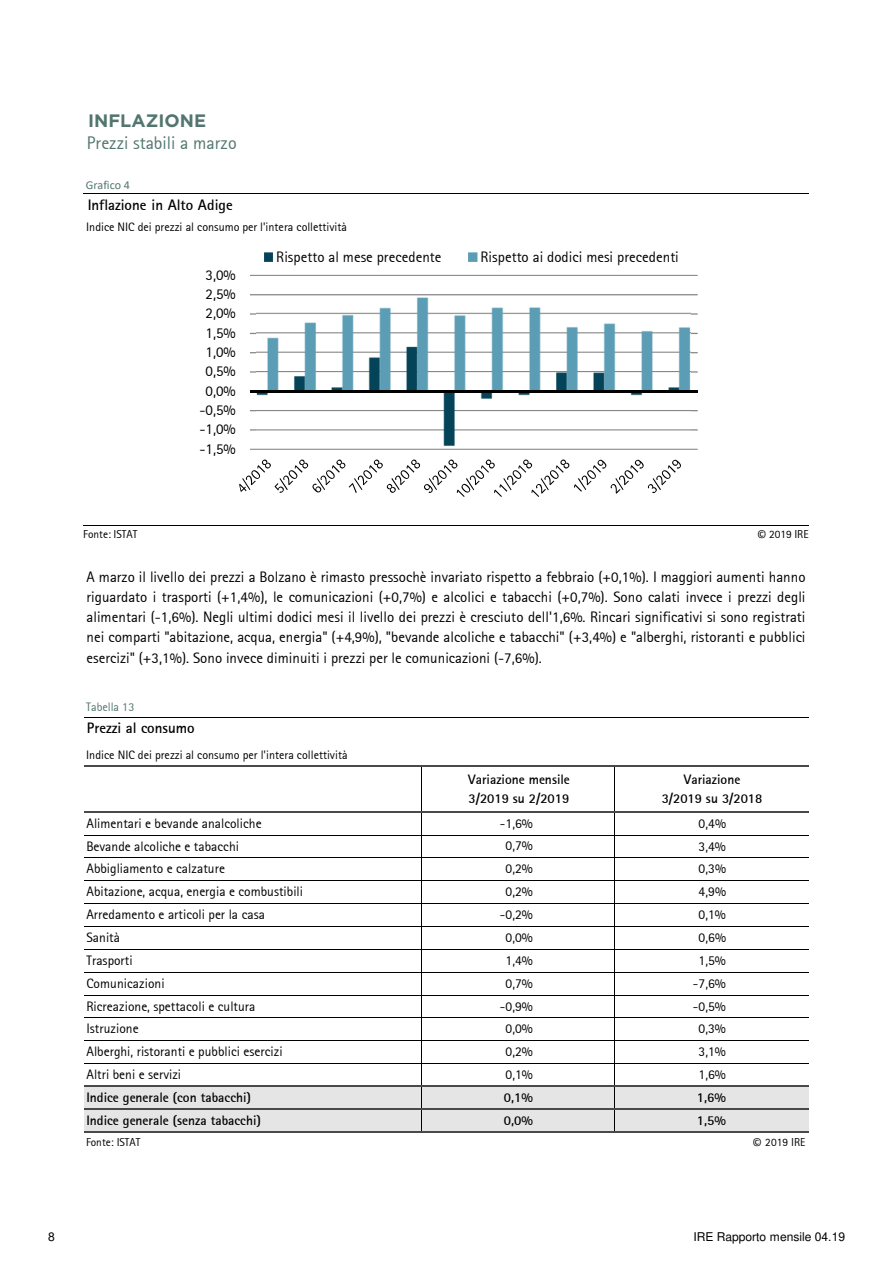
<style>
.page{position:relative;width:893px;height:1263px;background:#fff}
.page>*{position:absolute;margin:0;border:0;box-sizing:border-box;transform-origin:0 0}
.t1{font:18px "Rotis Sans Serif";color:#52766f}
.t2{font:700 18px "Gotham";color:#52766f}
.t3{font:15px/20.1px "Rotis Sans Serif";color:#000;text-align:justify}
.t4{font:700 15px "Rotis Sans Serif";color:#000}
.t5{font:13.5px "Rotis Sans Serif";color:#000}
.t6{font:700 13.5px "Rotis Sans Serif";color:#000}
.t7{font:12px "Rotis Sans Serif";color:#000}
.t8{font:12px "Helvetica";letter-spacing:-.005em;color:#000}
.t9{font:12px "Rotis Sans Serif";color:#52766f}
.t10{font:12px "Calibri";letter-spacing:-.005em;color:#52766f}
.t11{font:11.4px "Rotis Sans Serif";letter-spacing:.005em;color:#000}
.s1{font-family:"Calibri"}
</style>
<div class="page">
<div style="left:84px;top:1086px;width:724px;height:46px;background:#e5e5e5"></div>
<hr style="left:422px;top:767px;width:1px;height:44px;background:#000">
<hr style="left:615px;top:767px;width:1px;height:44px;background:#000">
<hr style="left:422px;top:813px;width:1px;height:273px;background:#000">
<hr style="left:615px;top:813px;width:1px;height:273px;background:#000">
<hr style="left:84px;top:717px;width:724px;height:1px;background:#000">
<hr style="left:84px;top:766px;width:724px;height:1px;background:#494949">
<hr style="left:84px;top:811px;width:724px;height:2px;background:#494949">
<hr style="left:84px;top:835px;width:724px;height:1px;background:#000">
<hr style="left:84px;top:858px;width:724px;height:1px;background:#000">
<hr style="left:84px;top:881px;width:724px;height:1px;background:#000">
<hr style="left:84px;top:904px;width:724px;height:1px;background:#000">
<hr style="left:84px;top:926px;width:724px;height:1px;background:#000">
<hr style="left:84px;top:949px;width:724px;height:1px;background:#000">
<hr style="left:84px;top:972px;width:724px;height:1px;background:#000">
<hr style="left:84px;top:995px;width:724px;height:1px;background:#000">
<hr style="left:84px;top:1018px;width:724px;height:1px;background:#000">
<hr style="left:84px;top:1041px;width:724px;height:1px;background:#000">
<hr style="left:84px;top:1064px;width:724px;height:1px;background:#000">
<hr style="left:84px;top:1086px;width:724px;height:1px;background:#494949">
<hr style="left:84px;top:1109px;width:724px;height:1px;background:#494949">
<hr style="left:84px;top:1131px;width:724px;height:2px;background:#494949">
<hr style="left:250px;top:449px;width:447px;height:1px;background:#868686">
<hr style="left:250px;top:429px;width:447px;height:2px;background:#868686">
<hr style="left:250px;top:410px;width:447px;height:1px;background:#868686">
<hr style="left:250px;top:371px;width:447px;height:2px;background:#868686">
<hr style="left:250px;top:352px;width:447px;height:1px;background:#868686">
<hr style="left:250px;top:333px;width:447px;height:1px;background:#868686">
<hr style="left:250px;top:313px;width:447px;height:2px;background:#868686">
<hr style="left:250px;top:294px;width:447px;height:1px;background:#868686">
<hr style="left:250px;top:275px;width:447px;height:1px;background:#868686">
<img style="left:257px;top:298px;width:433px;height:148px">
<hr style="left:250px;top:390px;width:447px;height:2px;background:#000">
<svg style="left:239px;top:460px;width:442px;height:37px"></svg>
<svg style="left:264px;top:252px;width:9px;height:10px"></svg>
<svg style="left:468px;top:252px;width:9px;height:10px"></svg>
<hr style="left:83px;top:193px;width:725px;height:1px;background:#000">
<hr style="left:83px;top:525px;width:725px;height:1px;background:#000">
<p class="t2" style="left:88px;top:112px;width:120px">INFLAZIONE</p>
<p class="t1" style="left:87px;top:135px;width:151px">Prezzi stabili a marzo</p>
<p class="t10" style="left:86px;top:180px;width:46px">Grafico 4</p>
<p class="t4" style="left:88px;top:198px;width:146px">Inflazione in Alto Adige</p>
<p class="t7" style="left:86px;top:222px;width:262px">Indice NIC dei prezzi al consumo per l'intera collettività</p>
<p class="t11" style="left:83px;top:529px;width:56px">Fonte: ISTAT</p>
<p class="t3" style="left:205px;top:266px;width:32px">3,0%</p>
<p class="t3" style="left:205px;top:285px;width:32px">2,5%</p>
<p class="t3" style="left:205px;top:304px;width:32px">2,0%</p>
<p class="t3" style="left:205px;top:324px;width:32px">1,5%</p>
<p class="t3" style="left:205px;top:343px;width:32px">1,0%</p>
<p class="t3" style="left:205px;top:362px;width:32px">0,5%</p>
<p class="t3" style="left:205px;top:382px;width:32px">0,0%</p>
<p class="t3" style="left:199px;top:401px;width:38px">-0,5%</p>
<p class="t3" style="left:199px;top:420px;width:38px">-1,0%</p>
<p class="t3" style="left:199px;top:439px;width:38px">-1,5%</p>
<p class="t3" style="left:276px;top:248px;width:167px">Rispetto al mese precedente</p>
<p class="t3" style="left:480px;top:248px;width:200px">Rispetto ai dodici mesi precedenti</p>
<p class="t11" style="left:757px;top:529px;width:53px"><span class="s1">©</span> 2019 IRE</p>
<p class="t3" style="left:87px;top:568px;width:720px">A marzo il livello dei prezzi a Bolzano è rimasto pressochè invariato rispetto a febbraio (+0,1%). I maggiori aumenti hanno riguardato i trasporti (+1,4%), le comunicazioni (+0,7%) e alcolici e tabacchi (+0,7%). Sono calati invece i prezzi degli alimentari (-1,6%). Negli ultimi dodici mesi il livello dei prezzi è cresciuto dell'1,6%. Rincari significativi si sono registrati nei comparti "abitazione, acqua, energia" (+4,9%), "bevande alcoliche e tabacchi" (+3,4%) e "alberghi, ristoranti e pubblici esercizi" (+3,1%). Sono invece diminuiti i prezzi per le comunicazioni (-7,6%).</p>
<p class="t9" style="left:86px;top:701px;width:50px">Tabella 13</p>
<p class="t4" style="left:87px;top:722px;width:109px">Prezzi al consumo</p>
<p class="t7" style="left:86px;top:749px;width:263px">Indice NIC dei prezzi al consumo per l'intera collettività</p>
<p class="t6" style="left:468px;top:773px;width:103px">Variazione mensile</p>
<p class="t6" style="left:468px;top:793px;width:102px">3/2019 su 2/2019</p>
<p class="t6" style="left:683px;top:773px;width:58px">Variazione</p>
<p class="t6" style="left:661px;top:793px;width:102px">3/2019 su 3/2018</p>
<p class="t5" style="left:86px;top:817px;width:177px">Alimentari e bevande analcoliche</p>
<p class="t5" style="left:500px;top:817px;width:34px">-1,6%</p>
<p class="t5" style="left:698px;top:817px;width:29px">0,4%</p>
<p class="t5" style="left:86px;top:840px;width:154px">Bevande alcoliche e tabacchi</p>
<p class="t5" style="left:86px;top:863px;width:140px">Abbigliamento e calzature</p>
<p class="t5" style="left:505px;top:840px;width:29px">0,7%</p>
<p class="t5" style="left:505px;top:863px;width:29px">0,2%</p>
<p class="t5" style="left:698px;top:840px;width:29px">3,4%</p>
<p class="t5" style="left:698px;top:863px;width:29px">0,3%</p>
<p class="t5" style="left:86px;top:886px;width:218px">Abitazione, acqua, energia e combustibili</p>
<p class="t5" style="left:505px;top:886px;width:29px">0,2%</p>
<p class="t5" style="left:698px;top:886px;width:29px">4,9%</p>
<p class="t5" style="left:86px;top:909px;width:180px">Arredamento e articoli per la casa</p>
<p class="t5" style="left:500px;top:909px;width:34px">-0,2%</p>
<p class="t5" style="left:698px;top:909px;width:29px">0,1%</p>
<p class="t5" style="left:86px;top:931px;width:35px">Sanità</p>
<p class="t5" style="left:86px;top:977px;width:80px">Comunicazioni</p>
<p class="t5" style="left:86px;top:954px;width:48px">Trasporti</p>
<p class="t5" style="left:505px;top:931px;width:29px">0,0%</p>
<p class="t5" style="left:698px;top:931px;width:29px">0,6%</p>
<p class="t5" style="left:505px;top:954px;width:29px">1,4%</p>
<p class="t5" style="left:698px;top:954px;width:29px">1,5%</p>
<p class="t5" style="left:505px;top:977px;width:29px">0,7%</p>
<p class="t5" style="left:693px;top:977px;width:34px">-7,6%</p>
<p class="t5" style="left:86px;top:1000px;width:170px">Ricreazione, spettacoli e cultura</p>
<p class="t5" style="left:500px;top:1000px;width:34px">-0,9%</p>
<p class="t5" style="left:693px;top:1000px;width:34px">-0,5%</p>
<p class="t5" style="left:86px;top:1023px;width:54px">Istruzione</p>
<p class="t5" style="left:505px;top:1023px;width:29px">0,0%</p>
<p class="t5" style="left:698px;top:1023px;width:29px">0,3%</p>
<p class="t5" style="left:86px;top:1046px;width:198px">Alberghi, ristoranti e pubblici esercizi</p>
<p class="t5" style="left:505px;top:1046px;width:29px">0,2%</p>
<p class="t5" style="left:698px;top:1046px;width:29px">3,1%</p>
<p class="t5" style="left:86px;top:1069px;width:96px">Altri beni e servizi</p>
<p class="t5" style="left:505px;top:1069px;width:29px">0,1%</p>
<p class="t5" style="left:698px;top:1069px;width:29px">1,6%</p>
<p class="t6" style="left:86px;top:1091px;width:166px">Indice generale (con tabacchi)</p>
<p class="t6" style="left:504px;top:1091px;width:30px">0,1%</p>
<p class="t6" style="left:697px;top:1091px;width:30px">1,6%</p>
<p class="t6" style="left:86px;top:1114px;width:176px">Indice generale (senza tabacchi)</p>
<p class="t6" style="left:504px;top:1114px;width:30px">0,0%</p>
<p class="t6" style="left:697px;top:1114px;width:30px">1,5%</p>
<p class="t11" style="left:86px;top:1137px;width:56px">Fonte: ISTAT</p>
<p class="t11" style="left:752px;top:1137px;width:54px"><span class="s1">©</span> 2019 IRE</p>
<p class="t8" style="left:48px;top:1232px;width:8px">8</p>
<p class="t8" style="left:693px;top:1232px;width:153px">IRE Rapporto mensile 04.19</p>
</div>
